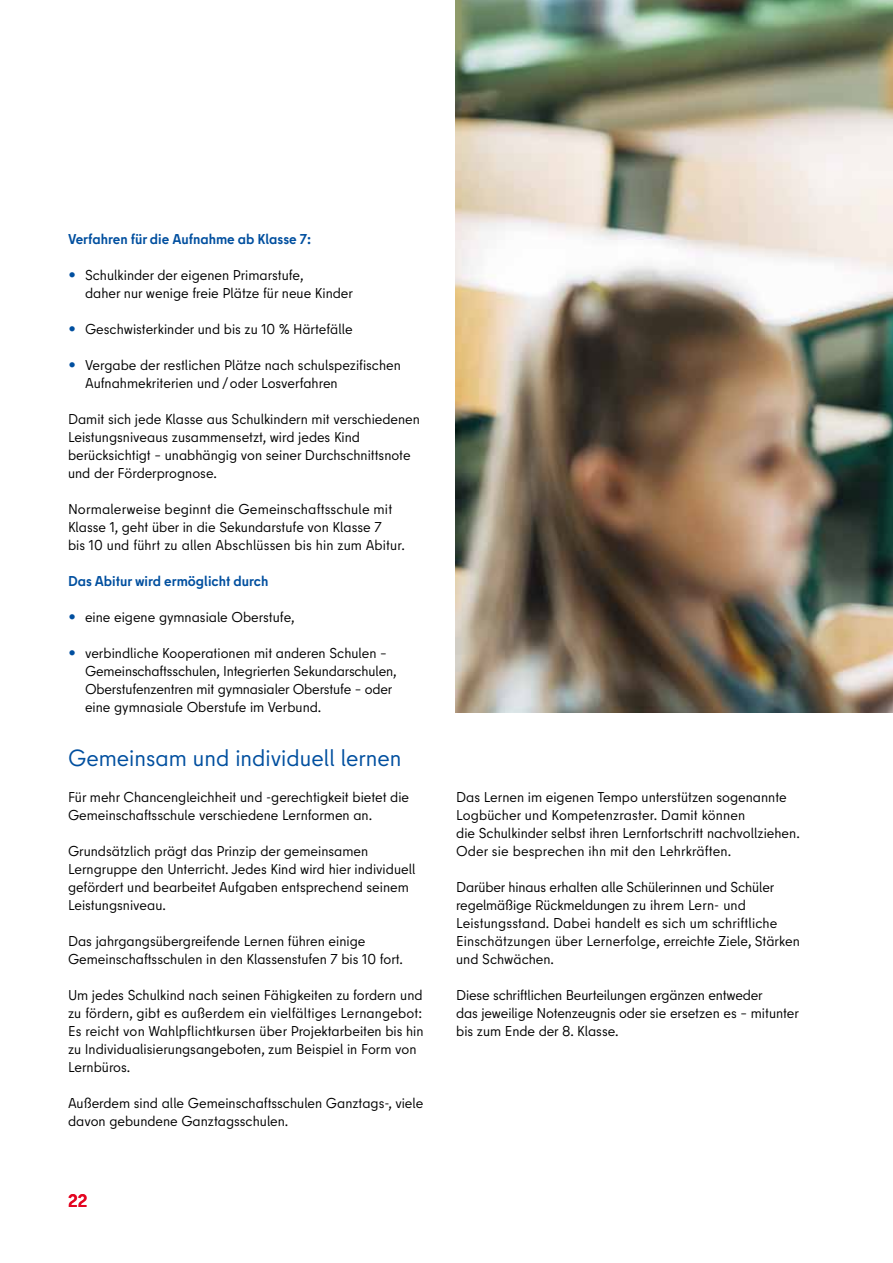
<style>
.page{position:relative;width:893px;height:1263px;background:#fff}
.page>*{position:absolute;margin:0;border:0;box-sizing:border-box;transform-origin:0 0}
.S3{font:23.25px "Berlin Type";color:#004f9f}
.Pagina_Rot{font:700 18px "Berlin Type";color:#e40521}
.Copy_9_5_pt{font:14.25px/18px "Berlin Type";color:#000}
.Copy_9_5_pt-2{font:700 14.25px "Berlin Type";color:#004f9f}
.s1{font-size:18px;color:#004f9f}
</style>
<div class="page">
<img style="left:455px;top:0;width:438px;height:712px">
<p class="Copy_9_5_pt-2" style="left:68px;top:230px;width:245px">Verfahren für die Aufnahme ab Klasse 7:</p>
<p class="Copy_9_5_pt" style="left:85px;top:266px;width:269px;text-indent:-17px"><span class="s1">•</span> Schulkinder der eigenen Primarstufe,<br>daher nur wenige freie Plätze für neue Kinder</p>
<p class="Copy_9_5_pt" style="left:68px;top:320px;width:286px"><span class="s1">•</span> Geschwisterkinder und bis zu 10 % Härtefälle</p>
<p class="Copy_9_5_pt" style="left:85px;top:356px;width:317px;text-indent:-17px"><span class="s1">•</span> Vergabe der restlichen Plätze nach schulspezifischen<br>Aufnahmekriterien und /oder Losverfahren</p>
<p class="Copy_9_5_pt" style="left:68px;top:410px;width:353px">Damit sich jede Klasse aus Schulkindern mit verschiedenen Leistungsniveaus zusammensetzt, wird jedes Kind berücksichtigt – unabhängig von seiner Durchschnittsnote und der Förderprognose.</p>
<p class="Copy_9_5_pt" style="left:68px;top:500px;width:338px">Normalerweise beginnt die Gemeinschaftsschule mit<br>Klasse 1, geht über in die Sekundarstufe von Klasse 7<br>bis 10 und führt zu allen Abschlüssen bis hin zum Abitur.</p>
<p class="Copy_9_5_pt-2" style="left:68px;top:572px;width:202px">Das Abitur wird ermöglicht durch</p>
<p class="Copy_9_5_pt" style="left:68px;top:608px;width:228px"><span class="s1">•</span> eine eigene gymnasiale Oberstufe,</p>
<p class="Copy_9_5_pt" style="left:85px;top:644px;width:313px;text-indent:-17px"><span class="s1">•</span> verbindliche Kooperationen mit anderen Schulen – Gemeinschaftsschulen, Integrierten Sekundarschulen, Oberstufenzentren mit gymnasialer Oberstufe – oder eine gymnasiale Oberstufe im Verbund.</p>
<p class="S3" style="left:68px;top:744px;width:335px">Gemeinsam und individuell lernen</p>
<p class="Copy_9_5_pt" style="left:68px;top:788px;width:343px">Für mehr Chancengleichheit und -gerechtigkeit bietet die<br>Gemeinschaftsschule verschiedene Lernformen an.</p>
<p class="Copy_9_5_pt" style="left:68px;top:842px;width:349px">Grundsätzlich prägt das Prinzip der gemeinsamen Lerngruppe den Unterricht. Jedes Kind wird hier individuell gefördert und bearbeitet Aufgaben entsprechend seinem Leistungsniveau.</p>
<p class="Copy_9_5_pt" style="left:68px;top:932px;width:336px">Das jahrgangsübergreifende Lernen führen einige<br>Gemeinschaftsschulen in den Klassenstufen 7 bis 10 fort.</p>
<p class="Copy_9_5_pt" style="left:68px;top:986px;width:357px">Um jedes Schulkind nach seinen Fähigkeiten zu fordern und zu fördern, gibt es außerdem ein vielfältiges Lernangebot:<br>Es reicht von Wahlpflichtkursen über Projektarbeiten bis hin zu Individualisierungsangeboten, zum Beispiel in Form von Lernbüros.</p>
<p class="Copy_9_5_pt" style="left:68px;top:1094px;width:357px">Außerdem sind alle Gemeinschaftsschulen Ganztags-, viele davon gebundene Ganztagsschulen.</p>
<p class="Pagina_Rot" style="left:68px;top:1189px;width:21px">22</p>
<p class="Copy_9_5_pt" style="left:456px;top:788px;width:345px">Das Lernen im eigenen Tempo unterstützen sogenannte<br>Logbücher und Kompetenzraster. Damit können<br>die Schulkinder selbst ihren Lernfortschritt nachvollziehen.</p>
<p class="Copy_9_5_pt" style="left:456px;top:842px;width:276px">Oder sie besprechen ihn mit den Lehrkräften.</p>
<p class="Copy_9_5_pt" style="left:456px;top:878px;width:345px">Darüber hinaus erhalten alle Schülerinnen und Schüler regelmäßige Rückmeldungen zu ihrem Lern- und Leistungsstand. Dabei handelt es sich um schriftliche Einschätzungen über Lernerfolge, erreichte Ziele, Stärken und Schwächen.</p>
<p class="Copy_9_5_pt" style="left:456px;top:986px;width:344px">Diese schriftlichen Beurteilungen ergänzen entweder<br>das jeweilige Notenzeugnis oder sie ersetzen es – mitunter bis zum Ende der 8. Klasse.</p>
</div>
